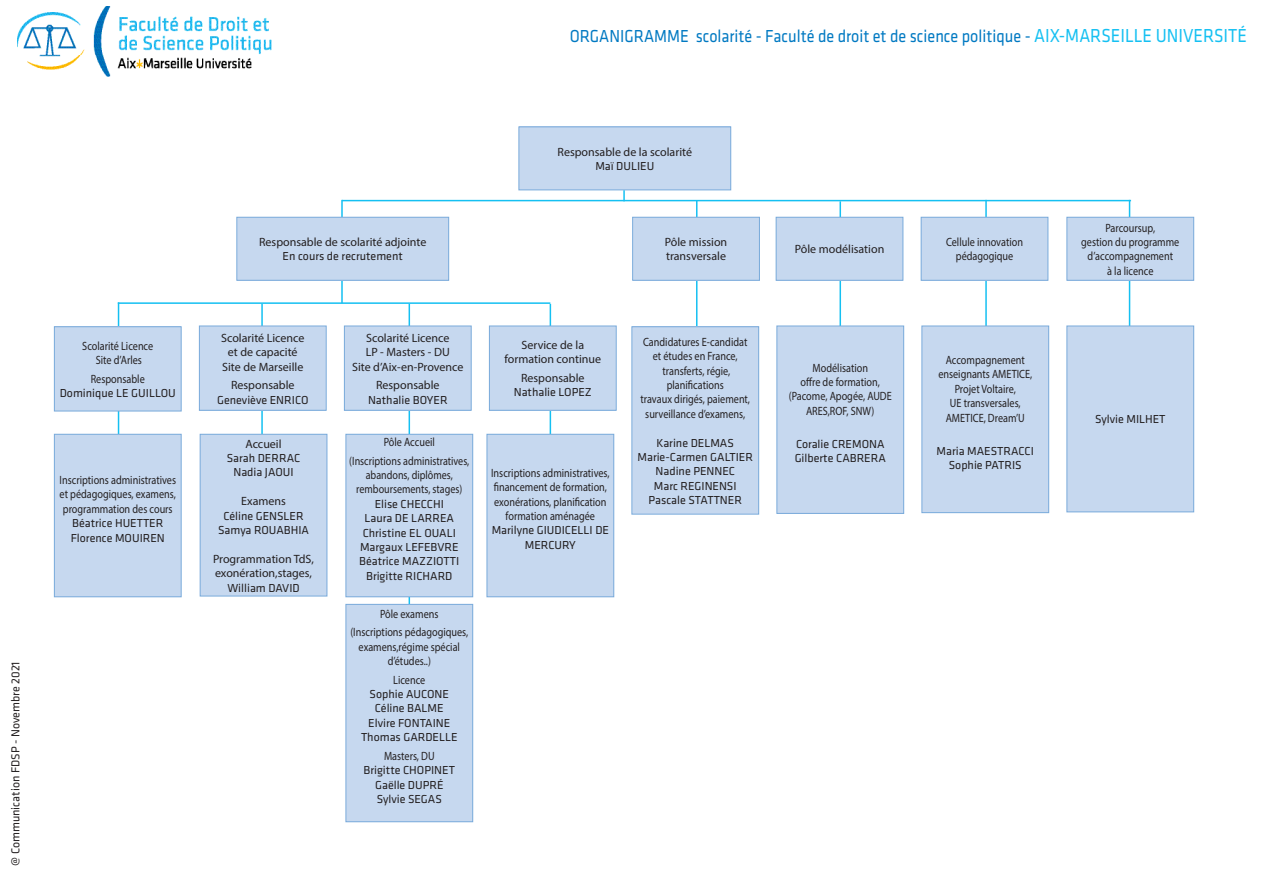
<style>
.page{position:relative;width:1263px;height:893px;background:#fff}
.page>*{position:absolute;margin:0;border:0;box-sizing:border-box;transform-origin:0 0}
.t1{font:18px "Klavika";color:#0079c2;scale:.9 1}
._01_FONCTION{font:12px/14.4px "Myriad Pro";color:#231f20;text-align:center;scale:.85 1}
._02_NOM{font:12px/14.4px "Klavika";color:#231f20;text-align:center}
._01_FONCTION-2{font:12px/14.4px "Myriad Pro";color:#231f20;text-align:center}
._01_FONCTION-3{font:12px/14.4px "Myriad Pro";color:#231f20;text-align:center;scale:.84 1}
._02_NOM-2{font:12px/14.4px "Myriad Pro";color:#231f20}
.s1{font-size:19.5px;color:#15c0f2}
</style>
<div class="page">
<hr style="left:342px;top:200px;width:789px;height:1px;background:#15c0f2">
<hr style="left:118px;top:302px;width:432px;height:2px;background:#15c0f2">
<hr style="left:341px;top:200px;width:2px;height:103px;background:#15c0f2">
<hr style="left:118px;top:302px;width:1px;height:156px;background:#15c0f2">
<hr style="left:261px;top:304px;width:2px;height:156px;background:#15c0f2">
<hr style="left:409px;top:304px;width:1px;height:351px;background:#15c0f2">
<hr style="left:550px;top:304px;width:1px;height:156px;background:#15c0f2">
<hr style="left:696px;top:201px;width:1px;height:126px;background:#15c0f2">
<hr style="left:839px;top:201px;width:2px;height:136px;background:#15c0f2">
<hr style="left:985px;top:200px;width:2px;height:137px;background:#15c0f2">
<hr style="left:1129px;top:200px;width:1px;height:157px;background:#15c0f2">
<img style="left:17px;top:6px;width:255px;height:71px">
<div style="left:519px;top:127px;width:212px;height:63px;background:#c6d8ef"></div>
<div style="left:518px;top:126px;width:213px;height:64px;border:1px solid #7aabdb"></div>
<div style="left:237px;top:217px;width:212px;height:63px;background:#c6d8ef"></div>
<div style="left:236px;top:217px;width:213px;height:64px;border:1px solid #7aabdb"></div>
<div style="left:633px;top:217px;width:126px;height:63px;background:#c6d8ef"></div>
<div style="left:632px;top:217px;width:128px;height:64px;border:1px solid #7aabdb"></div>
<div style="left:776px;top:217px;width:127px;height:63px;background:#c6d8ef"></div>
<div style="left:776px;top:217px;width:127px;height:64px;border:1px solid #7aabdb"></div>
<div style="left:921px;top:217px;width:127px;height:63px;background:#c6d8ef"></div>
<div style="left:921px;top:217px;width:127px;height:64px;border:1px solid #7aabdb"></div>
<div style="left:1067px;top:217px;width:127px;height:63px;background:#c6d8ef"></div>
<div style="left:1066px;top:217px;width:128px;height:64px;border:1px solid #7aabdb"></div>
<div style="left:54px;top:327px;width:127px;height:84px;background:#c6d8ef"></div>
<div style="left:54px;top:326px;width:128px;height:85px;border:1px solid #7aabdb"></div>
<div style="left:632px;top:327px;width:127px;height:187px;background:#c6d8ef"></div>
<div style="left:631px;top:326px;width:128px;height:188px;border:1px solid #7aabdb"></div>
<div style="left:54px;top:434px;width:127px;height:163px;background:#c6d8ef"></div>
<div style="left:54px;top:434px;width:128px;height:163px;border:1px solid #7aabdb"></div>
<div style="left:200px;top:434px;width:127px;height:162px;background:#c6d8ef"></div>
<div style="left:200px;top:434px;width:127px;height:162px;border:1px solid #7aabdb"></div>
<div style="left:346px;top:434px;width:127px;height:163px;background:#c6d8ef"></div>
<div style="left:345px;top:434px;width:128px;height:163px;border:1px solid #7aabdb"></div>
<div style="left:487px;top:434px;width:127px;height:163px;background:#c6d8ef"></div>
<div style="left:487px;top:434px;width:127px;height:163px;border:1px solid #7aabdb"></div>
<div style="left:346px;top:604px;width:127px;height:218px;background:#c6d8ef"></div>
<div style="left:345px;top:604px;width:128px;height:218px;border:1px solid #7aabdb"></div>
<div style="left:199px;top:326px;width:127px;height:84px;background:#c6d8ef"></div>
<div style="left:199px;top:326px;width:128px;height:85px;border:1px solid #7aabdb"></div>
<div style="left:777px;top:326px;width:127px;height:187px;background:#c6d8ef"></div>
<div style="left:776px;top:326px;width:128px;height:188px;border:1px solid #7aabdb"></div>
<div style="left:344px;top:326px;width:127px;height:84px;background:#c6d8ef"></div>
<div style="left:344px;top:326px;width:128px;height:85px;border:1px solid #7aabdb"></div>
<div style="left:922px;top:326px;width:127px;height:187px;background:#c6d8ef"></div>
<div style="left:921px;top:326px;width:128px;height:187px;border:1px solid #7aabdb"></div>
<div style="left:489px;top:326px;width:127px;height:84px;background:#c6d8ef"></div>
<div style="left:489px;top:326px;width:128px;height:85px;border:1px solid #7aabdb"></div>
<div style="left:1067px;top:326px;width:127px;height:186px;background:#c6d8ef"></div>
<div style="left:1066px;top:326px;width:128px;height:186px;border:1px solid #7aabdb"></div>
<svg style="left:623px;top:190px;width:2px;height:10px"></svg>
<p class="t1" style="left:570px;top:26px;width:754px">ORGANIGRAMME scolarité - Faculté de droit et de science politique - <span class="s1">AIX-MARSEILLE UNIVERSITÉ</span></p>
<p class="_02_NOM" style="left:9px;top:866px;width:206px;rotate:-90deg">@ Communication FDSP - Novembre 2021</p>
<p class="_01_FONCTION" style="left:82px;top:338px;width:85px">Scolarité Licence<br>Site d’Arles</p>
<p class="_01_FONCTION" style="left:91px;top:371px;width:65px">Responsable</p>
<p class="_02_NOM" style="left:60px;top:386px;width:117px">Dominique LE GUILLOU</p>
<p class="_01_FONCTION" style="left:60px;top:473px;width:139px;text-align:justify">Inscriptions administratives et pédagogiques, examens, programmation des cours</p>
<p class="_02_NOM" style="left:72px;top:516px;width:93px">Béatrice HUETTER</p>
<p class="_02_NOM" style="left:71px;top:531px;width:96px">Florence MOUIREN</p>
<p class="_01_FONCTION-2" style="left:259px;top:235px;width:169px">Responsable de scolarité adjointe</p>
<p class="_02_NOM" style="left:283px;top:249px;width:122px">En cours de recrutement</p>
<p class="_01_FONCTION-2" style="left:557px;top:144px;width:136px">Responsable de la scolarité</p>
<p class="_02_NOM" style="left:595px;top:159px;width:60px">Maï DULIEU</p>
<p class="_01_FONCTION-2" style="left:665px;top:235px;width:64px">Pôle mission</p>
<p class="_01_FONCTION-2" style="left:666px;top:249px;width:61px">transversale</p>
<p class="_01_FONCTION-2" style="left:221px;top:330px;width:85px">Scolarité Licence</p>
<p class="_01_FONCTION-2" style="left:222px;top:345px;width:83px">et de capacité<br>Site de Marseille</p>
<p class="_01_FONCTION-2" style="left:231px;top:378px;width:65px">Responsable</p>
<p class="_02_NOM" style="left:217px;top:393px;width:93px">Geneviève ENRICO</p>
<p class="_02_NOM-2" style="left:245px;top:436px;width:38px">Accueil</p>
<p class="_02_NOM" style="left:227px;top:451px;width:75px">Sarah DERRAC</p>
<p class="_02_NOM" style="left:233px;top:465px;width:62px">Nadia JAOUI</p>
<p class="_02_NOM-2" style="left:241px;top:494px;width:46px">Examens</p>
<p class="_02_NOM" style="left:223px;top:509px;width:82px">Céline GENSLER</p>
<p class="_02_NOM" style="left:218px;top:523px;width:92px">Samya ROUABHIA</p>
<p class="_02_NOM-2" style="left:213px;top:551px;width:102px">Programmation TdS, exonération,stages,</p>
<p class="_02_NOM" style="left:227px;top:581px;width:74px">William DAVID</p>
<p class="_01_FONCTION-2" style="left:366px;top:330px;width:85px">Scolarité Licence</p>
<p class="_01_FONCTION-2" style="left:366px;top:345px;width:86px">LP - Masters - DU</p>
<p class="_01_FONCTION-2" style="left:352px;top:359px;width:113px">Site d’Aix-en-Provence</p>
<p class="_01_FONCTION-2" style="left:376px;top:378px;width:65px">Responsable</p>
<p class="_02_NOM" style="left:368px;top:393px;width:81px">Nathalie BOYER</p>
<p class="_01_FONCTION" style="left:384px;top:434px;width:62px">Pôle Accueil</p>
<p class="_01_FONCTION-3" style="left:349px;top:453px;width:144px">(Inscriptions administratives, abandons, diplômes, remboursements, stages)</p>
<p class="_02_NOM" style="left:375px;top:497px;width:71px">Elise CHECCHI</p>
<p class="_02_NOM" style="left:364px;top:511px;width:91px">Laura DE LARREA</p>
<p class="_02_NOM" style="left:363px;top:526px;width:95px">Christine EL OUALI</p>
<p class="_02_NOM" style="left:360px;top:540px;width:100px">Margaux LEFEBVRE</p>
<p class="_02_NOM" style="left:359px;top:554px;width:102px">Béatrice MAZZIOTTI</p>
<p class="_02_NOM" style="left:366px;top:569px;width:88px">Brigitte RICHARD</p>
<p class="_01_FONCTION" style="left:380px;top:606px;width:70px">Pôle examens</p>
<p class="_01_FONCTION" style="left:350px;top:625px;width:140px">(Inscriptions pédagogiques, examens,régime spécial d’études..)</p>
<p class="_01_FONCTION" style="left:393px;top:672px;width:39px">Licence</p>
<p class="_02_NOM" style="left:370px;top:687px;width:81px">Sophie AUCONE</p>
<p class="_02_NOM" style="left:375px;top:701px;width:70px">Céline BALME</p>
<p class="_02_NOM" style="left:368px;top:716px;width:84px">Elvire FONTAINE</p>
<p class="_02_NOM" style="left:361px;top:730px;width:98px">Thomas GARDELLE</p>
<p class="_01_FONCTION" style="left:384px;top:748px;width:61px">Masters, DU</p>
<p class="_02_NOM" style="left:364px;top:763px;width:93px">Brigitte CHOPINET</p>
<p class="_02_NOM" style="left:375px;top:778px;width:70px">Gaëlle DUPRÉ</p>
<p class="_02_NOM" style="left:377px;top:792px;width:67px">Sylvie SEGAS</p>
<p class="_01_FONCTION-2" style="left:504px;top:337px;width:98px">Service de la formation continue</p>
<p class="_01_FONCTION-2" style="left:521px;top:371px;width:65px">Responsable</p>
<p class="_02_NOM" style="left:514px;top:385px;width:80px">Nathalie LOPEZ</p>
<p class="_01_FONCTION" style="left:491px;top:465px;width:141px">Inscriptions administratives, financement de formation, exonérations, planification formation aménagée</p>
<p class="_02_NOM" style="left:492px;top:523px;width:119px">Marilyne GIUDICELLI DE<br>MERCURY</p>
<p class="_01_FONCTION" style="left:640px;top:334px;width:130px">Candidatures E-candidat et études en France, transferts, régie, planifications<br>travaux dirigés, paiement, surveillance d’examens,</p>
<p class="_02_NOM" style="left:657px;top:436px;width:79px">Karine DELMAS</p>
<p class="_02_NOM" style="left:638px;top:450px;width:117px">Marie-Carmen GALTIER</p>
<p class="_02_NOM" style="left:656px;top:464px;width:81px">Nadine PENNEC</p>
<p class="_02_NOM" style="left:654px;top:479px;width:84px">Marc REGINENSI</p>
<p class="_02_NOM" style="left:649px;top:493px;width:95px">Pascale STATTNER</p>
<p class="_01_FONCTION-2" style="left:795px;top:242px;width:91px">Pôle modélisation</p>
<p class="_01_FONCTION" style="left:946px;top:235px;width:92px">Cellule innovation pédagogique</p>
<p class="_01_FONCTION" style="left:789px;top:360px;width:123px">Modélisation<br>offre de formation, (Pacome, Apogée, AUDE<br>ARES,ROF, SNW)</p>
<p class="_02_NOM" style="left:796px;top:437px;width:90px">Coralie CREMONA</p>
<p class="_02_NOM" style="left:795px;top:451px;width:93px">Gilberte CABRERA</p>
<p class="_01_FONCTION" style="left:938px;top:353px;width:112px">Accompagnement enseignants AMETICE,<br>Projet Voltaire,<br>UE transversales,<br>AMETICE, Dream’U</p>
<p class="_02_NOM" style="left:936px;top:444px;width:99px">Maria MAESTRACCI</p>
<p class="_02_NOM" style="left:949px;top:458px;width:74px">Sophie PATRIS</p>
<p class="_01_FONCTION" style="left:1081px;top:220px;width:117px">Parcoursup,<br>gestion du programme d’accompagnement<br>à la licence</p>
<p class="_02_NOM" style="left:1095px;top:412px;width:72px">Sylvie MILHET</p>
</div>
